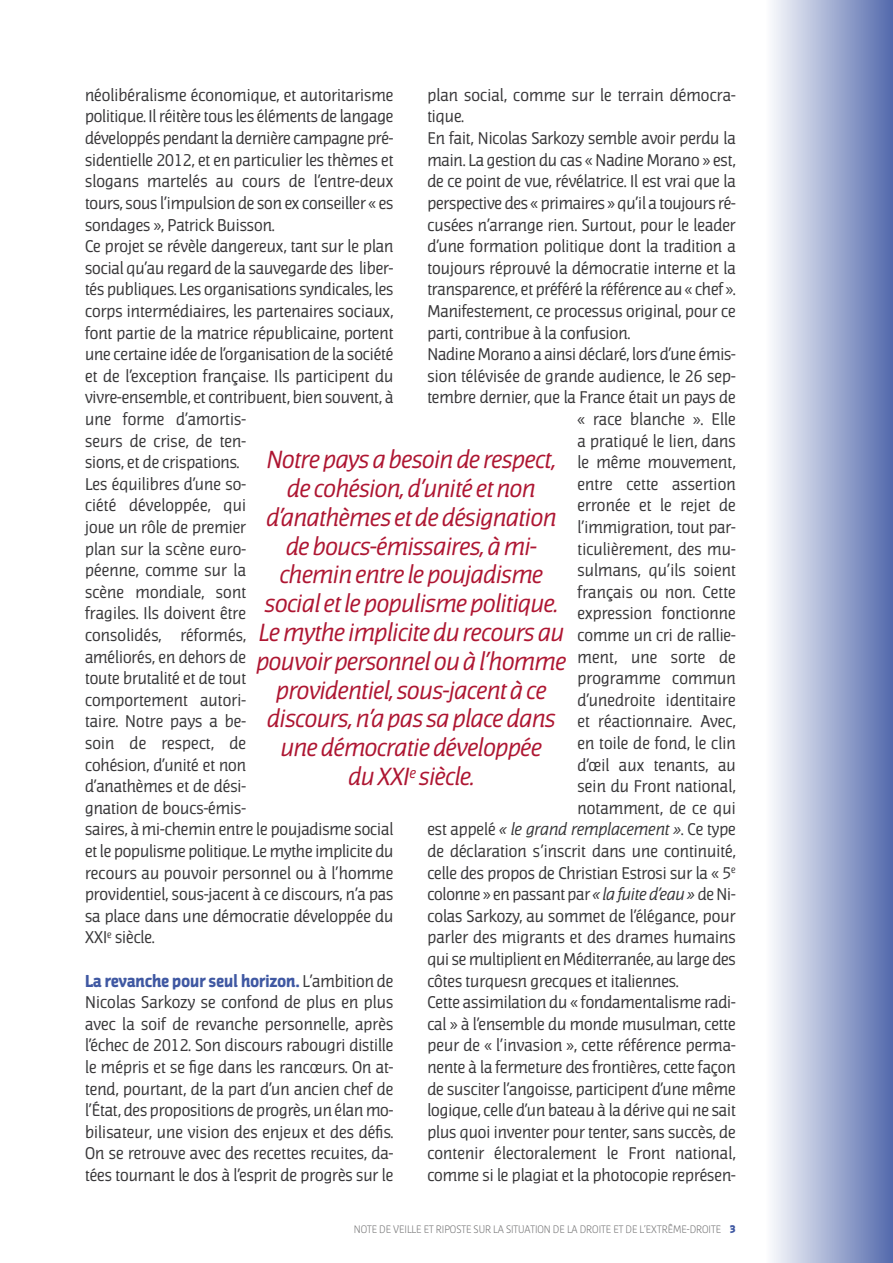
<style>
.page{position:relative;width:893px;height:1263px;background:#fff}
.page>*{position:absolute;margin:0;border:0;box-sizing:border-box;transform-origin:0 0}
.t1{font:italic 24px/28.8px "Jaures";letter-spacing:-.01em;color:#ae1632;text-align:center}
.t2{font:16.5px/21.6px "Jaures";color:#39383a}
.t3{font:italic 16.5px "Jaures";color:#39383a}
.t4{font:300 10.5px "Jaures";color:#747475}
.s1{font-weight:700;color:#3f58a2}
.s2{font-style:normal}
.s3{font-style:italic}
.s4{font-weight:900;color:#3f58a2}
</style>
<div class="page">
<div style="left:767px;top:0;width:126px;height:1263px;background:linear-gradient(to right,#fbfcfd,#546aad)"></div>
<p class="t2" style="left:85px;top:84px;width:310px">néolibéralisme économique, et autoritarisme politique. Il réitère tous les éléments de langage développés pendant la dernière campagne pré&shy;sidentielle 2012, et en particulier les thèmes et slogans martelés au cours de l’entre-deux tours, sous l’impulsion de son ex conseiller « es sondages », Patrick Buisson.<br>Ce projet se révèle dangereux, tant sur le plan social qu’au regard de la sauvegarde des liber&shy;tés publiques. Les organisations syndicales, les corps intermédiaires, les partenaires sociaux, font partie de la matrice républicaine, portent une certaine idée de l’organisation de la société et de l’exception française. Ils participent du vivre-ensemble, et contribuent, bien souvent, à une forme d’amortis-<br>seurs de crise, de ten-<br>sions, et de crispations.<br>Les équilibres d’une so-<br>ciété développée, qui<br>joue un rôle de premier<br>plan sur la scène euro-<br>péenne, comme sur la<br>scène mondiale, sont<br>fragiles. Ils doivent être<br>consolidés, réformés,<br>améliorés, en dehors de<br>toute brutalité et de tout<br>comportement autori-<br>taire. Notre pays a be-<br>soin de respect, de<br>cohésion, d’unité et non<br>d’anathèmes et de dési-<br>gnation de boucs-émis-<br>saires, à mi-chemin entre le poujadisme social et le populisme politique. Le mythe implicite du recours au pouvoir personnel ou à l’homme providentiel, sous-jacent à ce discours, n’a pas sa place dans une démocratie développée du XXI<sup>e</sup> siècle.</p>
<p class="t2" style="left:85px;top:970px;width:310px;text-align:justify"><span class="s1">La revanche pour seul horizon.</span> L’ambition de Nicolas Sarkozy se confond de plus en plus avec la soif de revanche personnelle, après l’échec de 2012. Son discours rabougri distille le mépris et se fige dans les rancœurs. On at&shy;tend, pourtant, de la part d’un ancien chef de l’État, des propositions de progrès, un élan mo&shy;bilisateur, une vision des enjeux et des défis.<br>On se retrouve avec des recettes recuites, da&shy;tées tournant le dos à l’esprit de progrès sur le</p>
<p class="t2" style="left:427px;top:84px;width:310px">plan social, comme sur le terrain démocra-</p>
<p class="t2" style="left:427px;top:106px;width:38px">tique.</p>
<p class="t2" style="left:427px;top:128px;width:310px">En fait, Nicolas Sarkozy semble avoir perdu la</p>
<p class="t2" style="left:427px;top:149px;width:310px">main. La gestion du cas « Nadine Morano » est,</p>
<p class="t2" style="left:427px;top:171px;width:310px">de ce point de vue, révélatrice. Il est vrai que la</p>
<p class="t2" style="left:427px;top:192px;width:310px">perspective des « primaires » qu’il a toujours ré-</p>
<p class="t2" style="left:427px;top:214px;width:310px">cusées n’arrange rien. Surtout, pour le leader</p>
<p class="t2" style="left:427px;top:236px;width:310px">d’une formation politique dont la tradition a</p>
<p class="t2" style="left:427px;top:257px;width:310px">toujours réprouvé la démocratie interne et la</p>
<p class="t2" style="left:427px;top:279px;width:310px">transparence, et préféré la référence au « chef ».</p>
<p class="t2" style="left:427px;top:300px;width:310px">Manifestement, ce processus original, pour ce</p>
<p class="t2" style="left:427px;top:322px;width:204px">parti, contribue à la confusion.</p>
<p class="t2" style="left:427px;top:344px;width:310px">Nadine Morano a ainsi déclaré, lors d’une émis-</p>
<p class="t2" style="left:427px;top:365px;width:310px">sion télévisée de grande audience, le 26 sep-</p>
<p class="t2" style="left:427px;top:387px;width:310px">tembre dernier, que la France était un pays de</p>
<p class="t2" style="left:577px;top:408px;width:160px">« race blanche ». Elle</p>
<p class="t2" style="left:577px;top:430px;width:160px">a pratiqué le lien, dans</p>
<p class="t2" style="left:577px;top:452px;width:160px">le même mouvement,</p>
<p class="t2" style="left:577px;top:473px;width:160px">entre cette assertion</p>
<p class="t2" style="left:577px;top:495px;width:160px">erronée et le rejet de</p>
<p class="t2" style="left:577px;top:516px;width:160px">l’immigration, tout par-</p>
<p class="t2" style="left:577px;top:538px;width:160px">ticulièrement, des mu-</p>
<p class="t2" style="left:577px;top:560px;width:160px">sulmans, qu’ils soient</p>
<p class="t2" style="left:577px;top:581px;width:160px">français ou non. Cette</p>
<p class="t2" style="left:577px;top:603px;width:160px">expression fonctionne</p>
<p class="t2" style="left:577px;top:624px;width:160px">comme un cri de rallie-</p>
<p class="t2" style="left:577px;top:646px;width:160px">ment, une sorte de</p>
<p class="t2" style="left:577px;top:668px;width:160px">programme commun</p>
<p class="t2" style="left:577px;top:689px;width:160px">d’unedroite identitaire</p>
<p class="t2" style="left:577px;top:711px;width:160px">et réactionnaire. Avec,</p>
<p class="t2" style="left:577px;top:732px;width:160px">en toile de fond, le clin</p>
<p class="t2" style="left:577px;top:754px;width:160px">d’œil aux tenants, au</p>
<p class="t2" style="left:577px;top:776px;width:160px">sein du Front national,</p>
<p class="t2" style="left:577px;top:797px;width:160px">notamment, de ce qui</p>
<p class="t3" style="left:427px;top:820px;width:310px"><span class="s2">est appelé</span> « le grand remplacement »<span class="s2">. Ce type</span></p>
<p class="t2" style="left:427px;top:840px;width:310px">de déclaration s’inscrit dans une continuité,</p>
<p class="t2" style="left:427px;top:862px;width:310px">celle des propos de Christian Estrosi sur la « 5<sup>e</sup></p>
<p class="t2" style="left:427px;top:884px;width:310px">colonne » en passant par <span class="s3">« la fuite d’eau »</span> de Ni-</p>
<p class="t2" style="left:427px;top:905px;width:310px">colas Sarkozy, au sommet de l’élégance, pour</p>
<p class="t2" style="left:427px;top:927px;width:310px">parler des migrants et des drames humains</p>
<p class="t2" style="left:427px;top:948px;width:310px">qui se multiplient en Méditerranée, au large des</p>
<p class="t2" style="left:427px;top:970px;width:253px">côtes turquesn grecques et italiennes.</p>
<p class="t2" style="left:427px;top:992px;width:310px">Cette assimilation du « fondamentalisme radi-</p>
<p class="t2" style="left:427px;top:1013px;width:310px">cal » à l’ensemble du monde musulman, cette</p>
<p class="t2" style="left:427px;top:1035px;width:310px">peur de « l’invasion », cette référence perma-</p>
<p class="t2" style="left:427px;top:1056px;width:310px">nente à la fermeture des frontières, cette façon</p>
<p class="t2" style="left:427px;top:1078px;width:310px">de susciter l’angoisse, participent d’une même</p>
<p class="t2" style="left:427px;top:1100px;width:310px">logique, celle d’un bateau à la dérive qui ne sait</p>
<p class="t2" style="left:427px;top:1121px;width:310px">plus quoi inventer pour tenter, sans succès, de</p>
<p class="t2" style="left:427px;top:1143px;width:310px">contenir électoralement le Front national,</p>
<p class="t2" style="left:427px;top:1164px;width:310px">comme si le plagiat et la photocopie représen-</p>
<p class="t1" style="left:257px;top:446px;width:311px">Notre pays a besoin de respect, de cohésion, d’unité et non d’anathèmes et de désignation de boucs-émissaires, àmi&shy;chemin entre le poujadisme social et le populisme politique.<br>Lemythe implicite du recours au pouvoir personnel ou à l’homme providentiel, sous-jacent à ce discours, n’a pas sa place dans une démocratie développée<br>du XXI<sup>e</sup> siècle.</p>
<p class="t4" style="left:354px;top:1223px;width:383px">NOTE DE VEILLE ET RIPOSTE SUR LA SITUATION DE LA DROITE ET DE L’EXTRÊME-DROITE <span class="s4">3</span></p>
</div>
